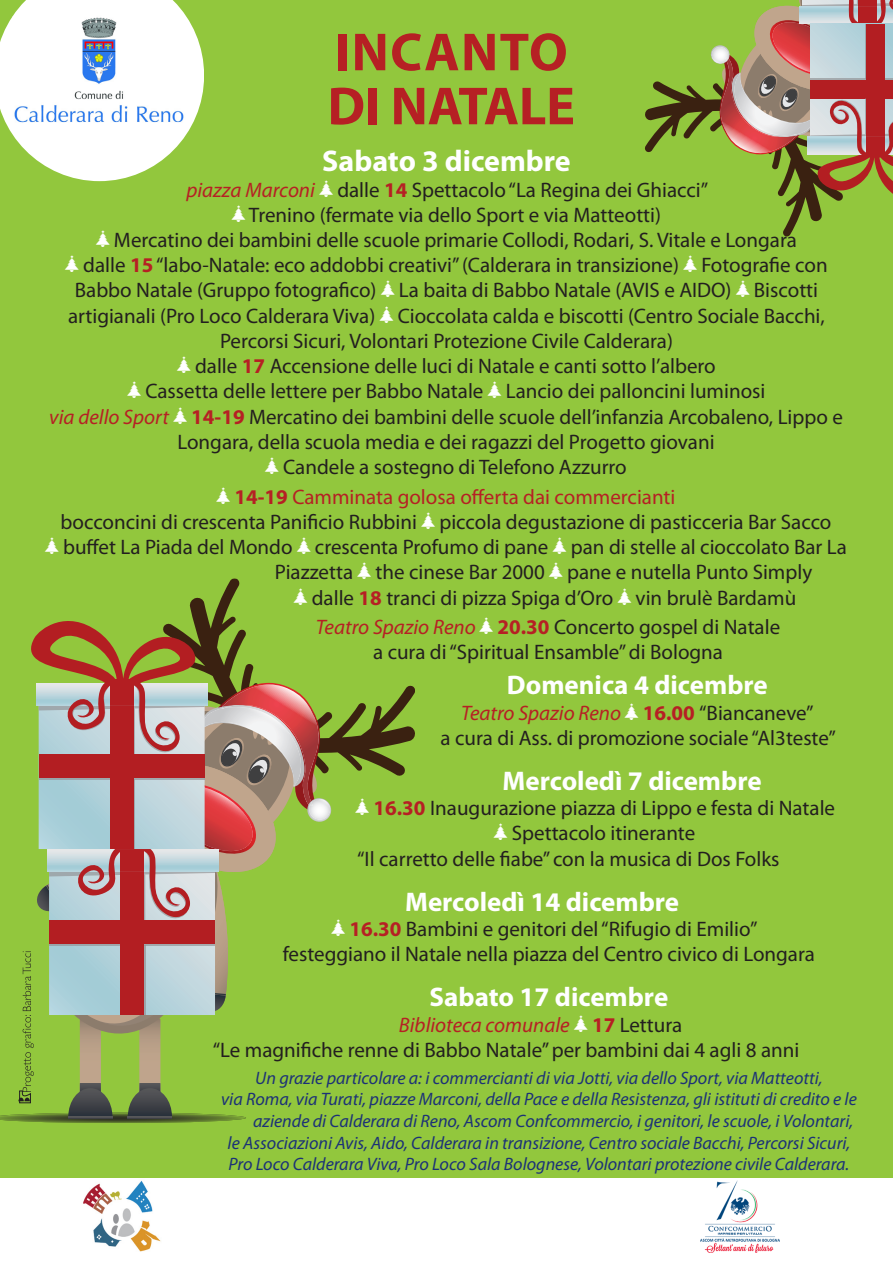
<style>
.page{position:relative;width:893px;height:1263px;background:#92c73d}
.page>*{position:absolute;margin:0;border:0;box-sizing:border-box;transform-origin:0 0}
.t1{font:700 54px/54px "Myriad Pro";letter-spacing:-.005em;color:#b62024}
.t2{font:700 30px "Myriad Pro";color:#fff}
.t3{font:700 27px "Myriad Pro";color:#fff}
.t4{font:21px/25.2px "Myriad Pro";color:#231f20;text-align:center}
.t5{font:21px "Myriad Pro";color:#b62024}
.t6{font:italic 18px "Myriad Pro";color:#1c3177}
.s1{font-style:italic;color:#b62024}
.s2{font-family:"Xmastfb Christmas";color:#fff}
.s3{font-weight:700;color:#b62024}
.s4{font-weight:700}
</style>
<div class="page">
<svg style="left:189px;top:578px;width:226px;height:198px"></svg>
<svg style="left:0;top:608px;width:339px;height:515px"></svg>
<div style="left:0;top:1178px;width:893px;height:85px;background:#fff"></div>
<svg style="left:0;top:0;width:204px;height:181px"></svg>
<img style="left:13px;top:16px;width:172px;height:109px">
<img style="left:701px;top:1180px;width:79px;height:72px">
<svg style="left:645px;top:0;width:248px;height:237px"></svg>
<img style="left:83px;top:1180px;width:78px;height:72px">
<p class="t1" style="left:328px;top:23px;width:249px">INCANTO<br>DI NATALE</p>
<p class="t2" style="left:322px;top:142px;width:250px">Sabato 3 dicembre</p>
<p class="t4" style="left:186px;top:177px;width:523px"><span class="s1">piazza Marconi</span> <span class="s2">i</span> dalle <span class="s3">14</span> Spettacolo “La Regina dei Ghiacci” <span class="s2">i</span> Trenino (fermate via dello Sport e via Matteotti)</p>
<p class="t4" style="left:96px;top:227px;width:702px"><span class="s2">i</span> Mercatino dei bambini delle scuole primarie Collodi, Rodari, S. Vitale e Longara</p>
<p class="t4" style="left:65px;top:252px;width:764px"><span class="s2">i</span> dalle <span class="s3">15</span> “labo-Natale: eco addobbi creativi” (Calderara in transizione) <span class="s2">i</span> Fotografie con Babbo Natale (Gruppo fotografico) <span class="s2">i</span> La baita di Babbo Natale (AVIS e AIDO) <span class="s2">i</span> Biscotti artigianali (Pro Loco Calderara Viva) <span class="s2">i</span> Cioccolata calda e biscotti (Centro Sociale Bacchi, Percorsi Sicuri, Volontari Protezione Civile Calderara)</p>
<p class="t4" style="left:128px;top:353px;width:639px"><span class="s2">i</span> dalle <span class="s3">17</span> Accensione delle luci di Natale e canti sotto l’albero<br><span class="s2">i</span> Cassetta delle lettere per Babbo Natale <span class="s2">i</span> Lancio dei palloncini luminosi</p>
<p class="t4" style="left:49px;top:404px;width:795px"><span class="s1">via dello Sport</span> <span class="s2">i</span> <span class="s3">14-19</span> Mercatino dei bambini delle scuole dell’infanzia Arcobaleno, Lippo e<br>Longara, della scuola media e dei ragazzi del Progetto giovani<br><span class="s2">i</span> Candele a sostegno di Telefono Azzurro</p>
<p class="t5" style="left:217px;top:484px;width:460px"><span class="s2">i</span> <span class="s4">14-19</span> Camminata golosa offerta dai commercianti</p>
<p class="t4" style="left:61px;top:509px;width:772px">bocconcini di crescenta Panificio Rubbini <span class="s2">i</span> piccola degustazione di pasticceria Bar Sacco</p>
<p class="t4" style="left:45px;top:534px;width:803px"><span class="s2">i</span> buffet La Piada del Mondo <span class="s2">i</span> crescenta Profumo di pane <span class="s2">i</span> pan di stelle al cioccolato Bar La</p>
<p class="t4" style="left:275px;top:559px;width:539px">Piazzetta <span class="s2">i</span> the cinese Bar 2000 <span class="s2">i</span> pane e nutella Punto Simply</p>
<p class="t4" style="left:294px;top:585px;width:504px"><span class="s2">i</span> dalle <span class="s3">18</span> tranci di pizza Spiga d’Oro <span class="s2">i</span> vin brulè Bardamù</p>
<p class="t4" style="left:316px;top:614px;width:466px"><span class="s1">Teatro Spazio Reno</span> <span class="s2">i</span> <span class="s3">20.30</span> Concerto gospel di Natale a cura di “Spiritual Ensamble” di Bologna</p>
<p class="t3" style="left:507px;top:668px;width:262px">Domenica 4 dicembre</p>
<p class="t4" style="left:441px;top:700px;width:397px"><span class="s1">Teatro Spazio Reno</span> <span class="s2">i</span> <span class="s3">16.00</span> “Biancaneve”<br>a cura di Ass. di promozione sociale “Al3teste”</p>
<p class="t3" style="left:503px;top:763px;width:261px">Mercoledì 7 dicembre</p>
<p class="t4" style="left:356px;top:795px;width:481px"><span class="s2">i</span> <span class="s3">16.30</span> Inaugurazione piazza di Lippo e festa di Natale</p>
<p class="t4" style="left:494px;top:820px;width:203px"><span class="s2">i</span> Spettacolo itinerante</p>
<p class="t4" style="left:357px;top:846px;width:424px">“Il carretto delle fiabe” con la musica di Dos Folks</p>
<p class="t3" style="left:405px;top:884px;width:276px">Mercoledì 14 dicembre</p>
<p class="t4" style="left:283px;top:916px;width:534px"><span class="s2">i</span> <span class="s3">16.30</span> Bambini e genitori del “Rifugio di Emilio” festeggiano il Natale nella piazza del Centro civico di Longara</p>
<p class="t3" style="left:429px;top:980px;width:240px">Sabato 17 dicembre</p>
<p class="t4" style="left:213px;top:1011px;width:588px;text-align:left;text-indent:186px"><span class="s1">Biblioteca comunale</span> <span class="s2">i</span> <span class="s3">17</span> Lettura<br>“Le magnifiche renne di Babbo Natale” per bambini dai 4 agli 8 anni</p>
<p class="t6" style="left:255px;top:1067px;width:569px">Un grazie particolare a: i commercianti di via Jotti, via dello Sport, via Matteotti,</p>
<p class="t6" style="left:221px;top:1088px;width:637px">via Roma, via Turati, piazze Marconi, della Pace e della Resistenza, gli istituti di credito e le</p>
<p class="t6" style="left:253px;top:1110px;width:602px">aziende di Calderara di Reno, Ascom Confcommercio, i genitori, le scuole, i Volontari,</p>
<p class="t6" style="left:228px;top:1131px;width:624px">le Associazioni Avis, Aido, Calderara in transizione, Centro sociale Bacchi, Percorsi Sicuri,</p>
<p class="t6" style="left:229px;top:1153px;width:622px">Pro Loco Calderara Viva, Pro Loco Sala Bolognese, Volontari protezione civile Calderara.</p>
</div>
